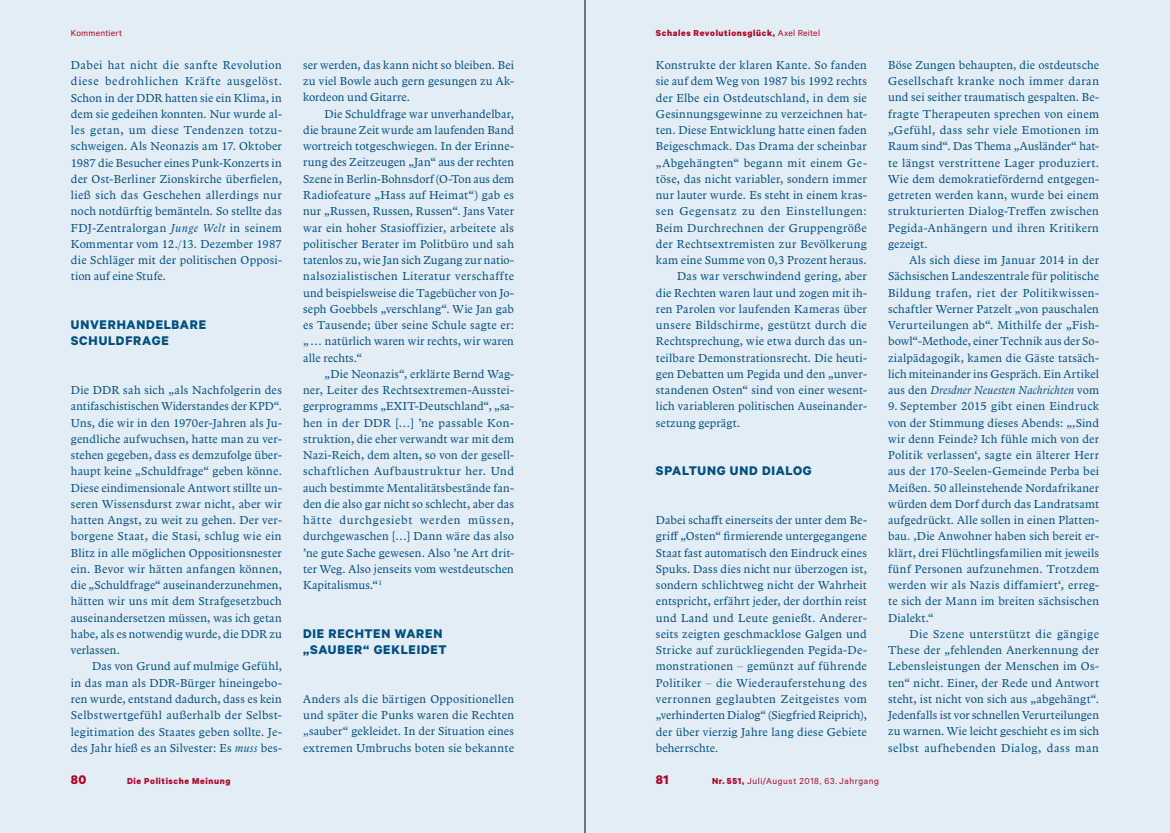
<style>
.page{position:relative;width:1170px;height:833px;background:#fff}
.page>*{position:absolute;margin:0;border:0;box-sizing:border-box;transform-origin:0 0}
.t1{font:700 14.12px/16.2px "Calibre";letter-spacing:.06em;color:#004f81}
.t2{font:700 14.12px "Calibre";color:#af052a}
.t3{font:11.88px/16.2px "Arbesco DT";letter-spacing:.02em;color:#004f81;text-align:justify}
.t4{font:11.88px "Arbesco DT";letter-spacing:.04em;color:#004f81}
.t5{font:11.88px "Arbesco DT";letter-spacing:.045em;color:#004f81}
.t6{font:700 9.75px "Calibre";letter-spacing:.065em;color:#af052a}
.t7{font:9.75px "Calibre";letter-spacing:.055em;color:#af052a}
.t8{font:9.75px "Calibre";letter-spacing:.02em;color:#af052a}
.s1{font-style:italic}
.s2{font-weight:400}
.s3{font-weight:700}
</style>
<div class="page">
<div style="left:0;top:0;width:585px;height:833px;background:#e3edf6"></div>
<div style="left:585px;top:0;width:584px;height:833px;background:#e3edf6"></div>
<hr style="left:584px;top:0;width:1px;height:833px;background:#000">
<p class="t8" style="left:71px;top:28px;width:53px">Kommentiert</p>
<p class="t3" style="left:71px;top:57px;width:212px">Dabei hat nicht die sanfte Revolution diese bedrohlichen Kräfte ausgelöst.<br>Schon in der DDR hatten sie ein Klima, in dem sie gedeihen konnten. Nur wurde al&shy;les getan, um diese Tendenzen totzu&shy;schweigen. Als Neonazis am 17. Oktober 1987 die Besucher eines Punk-Konzerts in der Ost-Berliner Zionskirche überfielen, ließ sich das Geschehen allerdings nur noch notdürftig bemänteln. So stellte das FDJ-Zentralorgan <span class="s1">Junge Welt</span> in seinem Kommentar vom 12./13. Dezember 1987 die Schläger mit der politischen Opposi&shy;tion auf eine Stufe.</p>
<p class="t1" style="left:71px;top:316px;width:56px">UNVERHAN</p>
<p class="t1" style="left:71px;top:316px;width:137px;text-indent:75px">DELBARE<br>SCHULDFRAGE</p>
<p class="t3" style="left:71px;top:382px;width:212px">Die DDR sah sich „als Nachfolgerin des antifaschistischen Widerstandes der KPD“.<br>Uns, die wir in den 1970er-Jahren als Ju&shy;gendliche aufwuchsen, hatte man zu ver&shy;stehen gegeben, dass es demzufolge über&shy;haupt keine „Schuldfrage“ geben könne.<br>Diese eindimensionale Antwort stillte un&shy;seren Wissensdurst zwar nicht, aber wir hatten Angst, zu weit zu gehen. Der ver&shy;borgene Staat, die Stasi, schlug wie ein Blitz in alle möglichen Oppositionsnester ein. Bevor wir hätten anfangen können, die „Schuldfrage“ auseinanderzunehmen, hätten wir uns mit dem Strafgesetzbuch auseinandersetzen müssen, was ich getan habe, als es notwendig wurde, die DDR zu verlassen.</p>
<p class="t3" style="left:71px;top:659px;width:212px;text-indent:21px">Das von Grund auf mulmige Gefühl, in das man als DDR-Bürger hineingebo&shy;ren wurde, entstand dadurch, dass es kein Selbstwertgefühl außerhalb der Selbst&shy;legitimation des Staates geben sollte. Je&shy;des Jahr hieß es an Silvester: Es <span class="s1">muss</span> bes-</p>
<p class="t3" style="left:303px;top:57px;width:212px">ser werden, das kann nicht so bleiben. Bei zu viel Bowle auch gern gesungen zu Ak&shy;kordeon und Gitarre.</p>
<p class="t3" style="left:303px;top:106px;width:212px;text-indent:21px">Die Schuldfrage war unverhandelbar, die braune Zeit wurde am laufenden Band wortreich totgeschwiegen. In der Erinne&shy;rung des Zeitzeugen „Jan“ aus der rechten Szene in Berlin-Bohnsdorf (O-Ton aus dem Radiofeature „Hass auf Heimat“) gab es nur „Russen, Russen, Russen“. Jans Vater war ein hoher Stasioffizier, arbeitete als politischer Berater im Politbüro und sah tatenlos zu, wie Jan sich Zugang zur natio&shy;nalsozialistischen Literatur verschaffte und beispielsweise die Tagebücher von Jo&shy;seph Goebbels „verschlang“. Wie Jan gab es Tausende; über seine Schule sagte er: „… natürlich waren wir rechts, wir waren alle rechts.“</p>
<p class="t3" style="left:303px;top:366px;width:212px;text-indent:21px">„Die Neonazis“, erklärte Bernd Wag&shy;ner, Leiter des Rechtsextremen-Ausstei&shy;gerprogramms „EXIT-Deutschland“, „sa&shy;hen in der DDR […] ’ne passable Kon&shy;struktion, die eher verwandt war mit dem Nazi-Reich, dem alten, so von der gesell&shy;schaftlichen Aufbaustruktur her. Und auch bestimmte Mentalitätsbestände fan&shy;den die also gar nicht so schlecht, aber das hätte durchgesiebt werden müssen, durchgewaschen […] Dann wäre das also ’ne gute Sache gewesen. Also ’ne Art drit&shy;ter Weg. Also jenseits vom westdeutschen Kapitalismus.“<sup>1</sup></p>
<p class="t1" style="left:303px;top:625px;width:145px">DIE RECHTEN WAREN „SAUBER“ GEKLEIDET</p>
<p class="t3" style="left:303px;top:691px;width:212px">Anders als die bärtigen Oppositionellen und später die Punks waren die Rechten „sauber“ gekleidet. In der Situation eines extremen Umbruchs boten sie bekannte</p>
<p class="t6" style="left:656px;top:27px;width:166px">Schales Revolutionsglück, <span class="s2">Axel Reitel</span></p>
<p class="t3" style="left:656px;top:57px;width:212px">Konstrukte der klaren Kante. So fanden</p>
<p class="t3" style="left:656px;top:74px;width:212px">sie auf dem Weg von 1987 bis 1992 rechts</p>
<p class="t3" style="left:656px;top:90px;width:212px">der Elbe ein Ostdeutschland, in dem sie</p>
<p class="t3" style="left:656px;top:106px;width:212px">Gesinnungsgewinne zu verzeichnen hat-</p>
<p class="t3" style="left:656px;top:122px;width:212px">ten. Diese Entwicklung hatte einen faden</p>
<p class="t3" style="left:656px;top:139px;width:212px">Beigeschmack. Das Drama der scheinbar</p>
<p class="t3" style="left:656px;top:155px;width:212px">„Abgehängten“ begann mit einem Ge-</p>
<p class="t3" style="left:656px;top:171px;width:212px">töse, das nicht variabler, sondern immer</p>
<p class="t3" style="left:656px;top:187px;width:212px">nur lauter wurde. Es steht in einem kras-</p>
<p class="t5" style="left:656px;top:204px;width:212px">sen Gegensatz zu den Einstellungen:</p>
<p class="t3" style="left:656px;top:220px;width:212px">Beim Durchrechnen der Gruppengröße</p>
<p class="t3" style="left:656px;top:236px;width:212px">der Rechtsextremisten zur Bevölkerung</p>
<p class="t3" style="left:656px;top:252px;width:212px">kam eine Summe von 0,3 Prozent heraus.</p>
<p class="t3" style="left:677px;top:269px;width:191px">Das war verschwindend gering, aber</p>
<p class="t3" style="left:656px;top:285px;width:212px">die Rechten waren laut und zogen mit ih-</p>
<p class="t3" style="left:656px;top:301px;width:212px">ren Parolen vor laufenden Kameras über</p>
<p class="t4" style="left:656px;top:318px;width:212px">unsere Bildschirme, gestützt durch die</p>
<p class="t3" style="left:656px;top:334px;width:212px">Rechtsprechung, wie etwa durch das un-</p>
<p class="t3" style="left:656px;top:350px;width:212px">teilbare Demonstrationsrecht. Die heuti-</p>
<p class="t3" style="left:656px;top:366px;width:212px">gen Debatten um Pegida und den „unver-</p>
<p class="t3" style="left:656px;top:382px;width:212px">standenen Osten“ sind von einer wesent-</p>
<p class="t3" style="left:656px;top:399px;width:212px">lich variableren politischen Auseinander-</p>
<p class="t3" style="left:656px;top:415px;width:86px">setzung geprägt.</p>
<p class="t1" style="left:656px;top:462px;width:157px">SPALTUNG UND DIALOG</p>
<p class="t3" style="left:656px;top:512px;width:212px">Dabei schafft einerseits der unter dem Be&shy;griff „Osten“ firmierende untergegangene Staat fast automatisch den Eindruck eines Spuks. Dass dies nicht nur überzogen ist, sondern schlichtweg nicht der Wahrheit entspricht, erfährt jeder, der dorthin reist und Land und Leute genießt. Anderer&shy;seits zeigten geschmacklose Galgen und Stricke auf zurückliegenden Pegida-De&shy;monstrationen – gemünzt auf führende Politiker – die Wiederauferstehung des verronnen geglaubten Zeitgeistes vom „verhinderten Dialog“ (Siegfried Reiprich), der über vierzig Jahre lang diese Gebiete beherrschte.</p>
<p class="t2" style="left:71px;top:771px;width:17px">80</p>
<p class="t6" style="left:127px;top:775px;width:105px">Die Politische Meinung</p>
<p class="t2" style="left:656px;top:771px;width:14px">81</p>
<p class="t7" style="left:712px;top:775px;width:169px"><span class="s3">Nr. 551,</span> Juli/August 2018, 63. Jahrgang</p>
<p class="t3" style="left:888px;top:57px;width:212px">Böse Zungen behaupten, die ostdeutsche Gesellschaft kranke noch immer daran und sei seither traumatisch gespalten. Be&shy;fragte Therapeuten sprechen von einem „Gefühl, dass sehr viele Emotionen im Raum sind“. Das Thema „Ausländer“ hat&shy;te längst verstrittene Lager produziert.<br>Wie dem demokratiefördernd entgegen&shy;getreten werden kann, wurde bei einem strukturierten Dialog-Treffen zwischen Pegida-Anhängern und ihren Kritikern gezeigt.</p>
<p class="t3" style="left:888px;top:252px;width:212px;text-indent:21px">Als sich diese im Januar 2014 in der Sächsischen Landeszentrale für politische Bildung trafen, riet der Politikwissen&shy;schaftler Werner Patzelt „von pauschalen Verurteilungen ab“. Mithilfe der „Fish&shy;bowl“-Methode, einer Technik aus der So&shy;zialpädagogik, kamen die Gäste tatsäch&shy;lich miteinander ins Gespräch. Ein Artikel aus den <span class="s1">Dresdner Neuesten Nachrichten</span> vom</p>
<p class="t3" style="left:888px;top:399px;width:212px">9. September 2015 gibt einen Eindruck von der Stimmung dieses Abends: „‚Sind wir denn Feinde? Ich fühle mich von der Politik verlassen‘, sagte ein älterer Herr aus der 170-Seelen-Gemeinde Perba bei Meißen. 50 alleinstehende Nordafrikaner würden dem Dorf durch das Landratsamt aufgedrückt. Alle sollen in einen Platten&shy;bau. ‚Die Anwohner haben sich bereit er&shy;klärt, drei Flüchtlingsfamilien mit jeweils fünf Personen aufzunehmen. Trotzdem werden wir als Nazis diffamiert‘, erreg&shy;te sich der Mann im breiten sächsischen Dialekt.“</p>
<p class="t3" style="left:888px;top:626px;width:212px;text-indent:21px">Die Szene unterstützt die gängige These der „fehlenden Anerkennung der Lebensleistungen der Menschen im Os&shy;ten“ nicht. Einer, der Rede und Antwort steht, ist nicht von sich aus „abgehängt“.<br>Jedenfalls ist vor schnellen Verurteilungen zu warnen. Wie leicht geschieht es im sich selbst aufhebenden Dialog, dass man</p>
</div>
